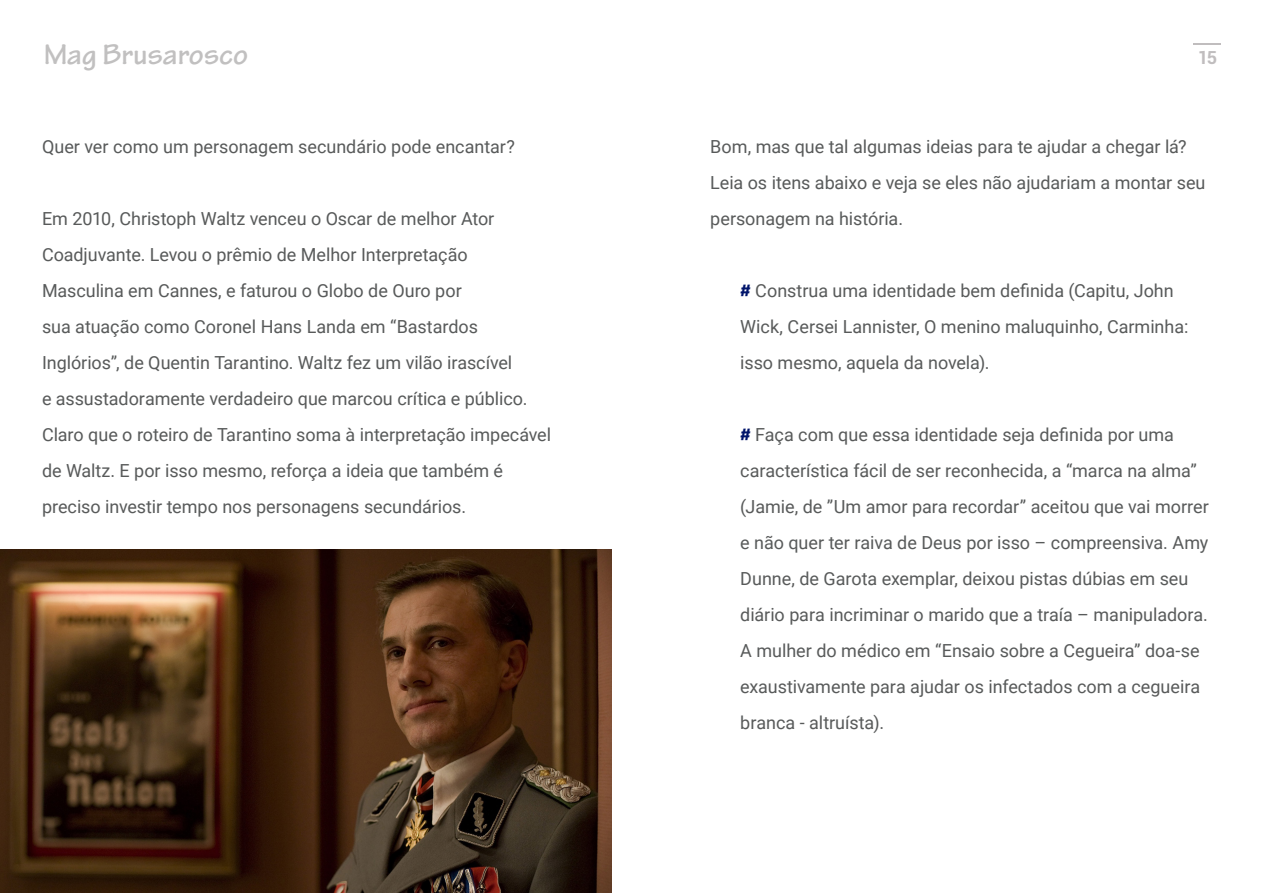
<style>
.page{position:relative;width:1263px;height:893px;background:#fff}
.page>*{position:absolute;margin:0;border:0;box-sizing:border-box;transform-origin:0 0}
.t1{font:700 30.6px "Tekton Pro";color:#bfbebe}
.t2{font:18px/36px "Roboto";letter-spacing:-.005em;color:#585a5a}
.t3{font:700 18px "Roboto";color:#c0bdbe}
.s1{font-family:"Segoe UI Black";font-style:italic;color:#01156b}
</style>
<div class="page">
<svg style="left:1194px;top:43px;width:27px;height:1px"></svg>
<img style="left:0;top:550px;width:612px;height:343px">
<h1 class="t1" style="left:43px;top:36px;width:207px">Mag Brusarosco</h1>
<p class="t3" style="left:1198px;top:45px;width:21px">15</p>
<p class="t2" style="left:42px;top:128px;width:474px">Quer ver como um personagem secundário pode encantar?</p>
<p class="t2" style="left:42px;top:200px;width:511px">Em 2010, Christoph Waltz venceu o Oscar de melhor Ator Coadjuvante. Levou o prêmio de Melhor Interpretação Masculina em Cannes, e faturou o Globo de Ouro por<br>sua atuação como Coronel Hans Landa em “Bastardos Inglórios”, de Quentin Tarantino. Waltz fez um vilão irascível<br>e assustadoramente verdadeiro que marcou crítica e público.<br>Claro que o roteiro de Tarantino soma à interpretação impecável de Waltz. E por isso mesmo, reforça a ideia que também é preciso investir tempo nos personagens secundários.</p>
<p class="t2" style="left:710px;top:128px;width:497px">Bom, mas que tal algumas ideias para te ajudar a chegar lá?<br>Leia os itens abaixo e veja se eles não ajudariam a montar seu personagem na história.</p>
<p class="t2" style="left:740px;top:272px;width:450px"><span class="s1">#</span> Construa uma identidade bem definida (Capitu, John<br>Wick, Cersei Lannister, O menino maluquinho, Carminha: isso mesmo, aquela da novela).</p>
<p class="t2" style="left:740px;top:416px;width:470px"><span class="s1">#</span> Faça com que essa identidade seja definida por uma característica fácil de ser reconhecida, a “marca na alma” (Jamie, de ”Um amor para recordar” aceitou que vai morrer e não quer ter raiva de Deus por isso – compreensiva. Amy Dunne, de Garota exemplar, deixou pistas dúbias em seu diário para incriminar o marido que a traía – manipuladora.<br>A mulher do médico em “Ensaio sobre a Cegueira” doa-se exaustivamente para ajudar os infectados com a cegueira branca - altruísta).</p>
</div>
